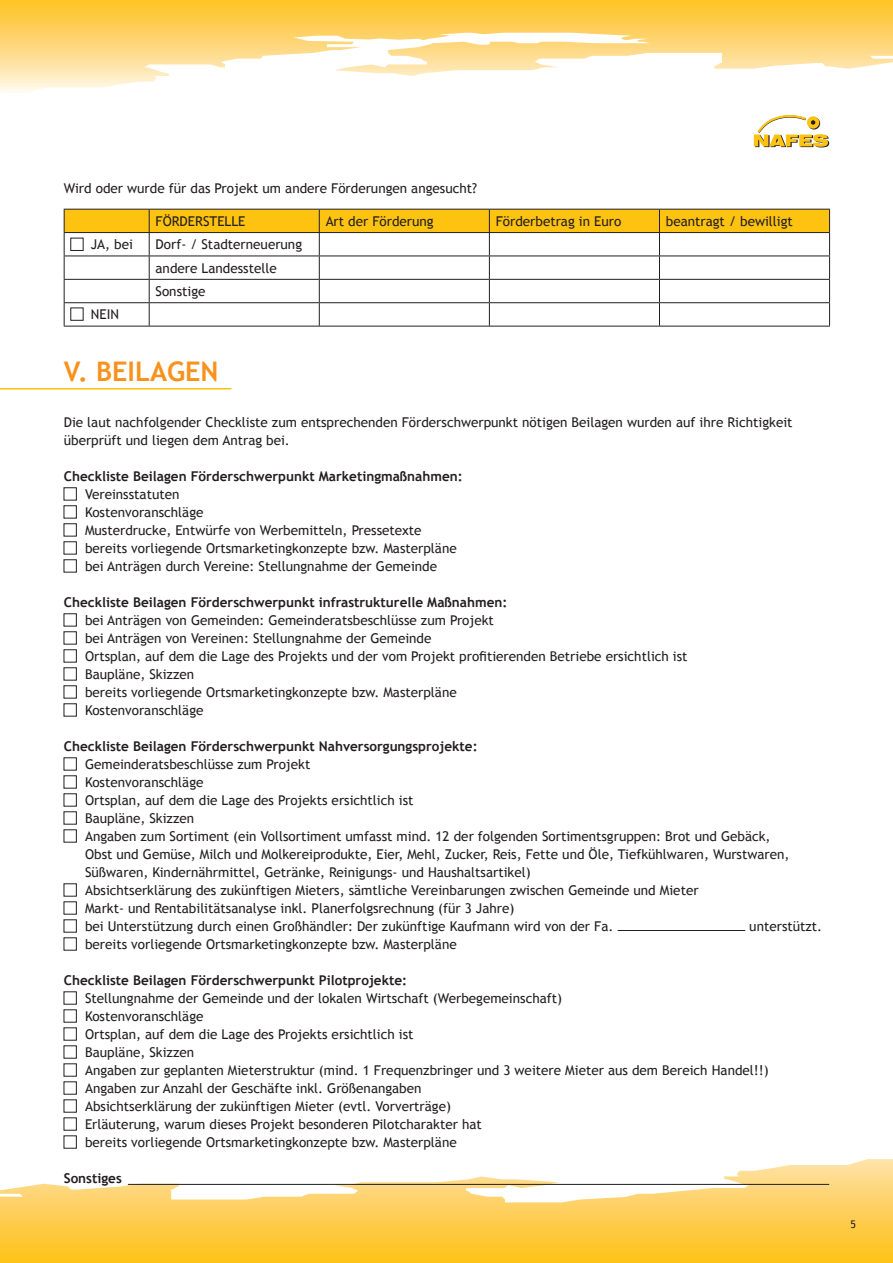
<style>
.page{position:relative;width:893px;height:1263px;background:#fff}
.page>*{position:absolute;margin:0;border:0;box-sizing:border-box;transform-origin:0 0}
.t1{font:700 27px "Trebuchet MS";color:#f7931d}
.t2{font:13.5px/18px "Trebuchet MS";color:#231f20}
.t3{font:700 13.5px "Trebuchet MS";color:#231f20}
</style>
<div class="page">
<svg style="left:0;top:0;width:893px;height:92px"></svg>
<svg style="left:0;top:1159px;width:893px;height:104px"></svg>
<svg style="left:64px;top:209px;width:766px;height:117px"></svg>
<hr style="left:64px;top:326px;width:766px;height:1px;background:#231f20">
<div style="left:71px;top:238px;width:12px;height:13px;border:1px solid #231f20"></div>
<hr style="left:0;top:388px;width:231px;height:1px;background:#fec210">
<div style="left:64px;top:488px;width:13px;height:12px;border:1px solid #231f20"></div>
<div style="left:64px;top:506px;width:13px;height:12px;border:1px solid #231f20"></div>
<div style="left:64px;top:524px;width:13px;height:12px;border:1px solid #231f20"></div>
<div style="left:64px;top:542px;width:13px;height:12px;border:1px solid #231f20"></div>
<div style="left:64px;top:560px;width:13px;height:12px;border:1px solid #231f20"></div>
<div style="left:64px;top:614px;width:13px;height:12px;border:1px solid #231f20"></div>
<div style="left:64px;top:632px;width:13px;height:12px;border:1px solid #231f20"></div>
<div style="left:64px;top:650px;width:13px;height:12px;border:1px solid #231f20"></div>
<div style="left:64px;top:668px;width:13px;height:12px;border:1px solid #231f20"></div>
<div style="left:64px;top:686px;width:13px;height:12px;border:1px solid #231f20"></div>
<div style="left:64px;top:704px;width:13px;height:12px;border:1px solid #231f20"></div>
<div style="left:64px;top:758px;width:13px;height:12px;border:1px solid #231f20"></div>
<div style="left:64px;top:776px;width:13px;height:12px;border:1px solid #231f20"></div>
<div style="left:64px;top:794px;width:13px;height:12px;border:1px solid #231f20"></div>
<div style="left:64px;top:812px;width:13px;height:12px;border:1px solid #231f20"></div>
<div style="left:64px;top:830px;width:13px;height:12px;border:1px solid #231f20"></div>
<div style="left:64px;top:884px;width:13px;height:12px;border:1px solid #231f20"></div>
<div style="left:64px;top:902px;width:13px;height:12px;border:1px solid #231f20"></div>
<div style="left:64px;top:920px;width:13px;height:12px;border:1px solid #231f20"></div>
<hr style="left:618px;top:930px;width:127px;height:1px;background:#231f20">
<div style="left:64px;top:938px;width:13px;height:12px;border:1px solid #231f20"></div>
<div style="left:64px;top:992px;width:13px;height:12px;border:1px solid #231f20"></div>
<div style="left:64px;top:1010px;width:13px;height:12px;border:1px solid #231f20"></div>
<div style="left:64px;top:1028px;width:13px;height:12px;border:1px solid #231f20"></div>
<div style="left:64px;top:1046px;width:13px;height:12px;border:1px solid #231f20"></div>
<div style="left:64px;top:1064px;width:13px;height:12px;border:1px solid #231f20"></div>
<div style="left:64px;top:1082px;width:13px;height:12px;border:1px solid #231f20"></div>
<div style="left:64px;top:1100px;width:13px;height:12px;border:1px solid #231f20"></div>
<div style="left:64px;top:1118px;width:13px;height:12px;border:1px solid #231f20"></div>
<div style="left:64px;top:1136px;width:13px;height:12px;border:1px solid #231f20"></div>
<svg style="left:754px;top:115px;width:75px;height:32px"></svg>
<hr style="left:128px;top:1184px;width:701px;height:1px;background:#231f20">
<svg style="left:851px;top:1221px;width:4px;height:7px"></svg>
<p class="t2" style="left:64px;top:179px;width:415px">Wird oder wurde für das Projekt um andere Förderungen angesucht?</p>
<p class="t2" style="left:156px;top:212px;width:91px">FÖRDERSTELLE</p>
<p class="t2" style="left:326px;top:212px;width:110px">Art der Förderung</p>
<p class="t2" style="left:496px;top:212px;width:127px">Förderbetrag in Euro</p>
<p class="t2" style="left:666px;top:212px;width:129px">beantragt / bewilligt</p>
<p class="t2" style="left:91px;top:236px;width:44px">JA, bei</p>
<p class="t2" style="left:156px;top:233px;width:148px;line-height:23.4px">Dorf- / Stadterneuerung andere Landesstelle<br>Sonstige</p>
<p class="t2" style="left:91px;top:306px;width:30px">NEIN</p>
<h1 class="t1" style="left:64px;top:355px;width:156px">V. Beilagen</h1>
<p class="t2" style="left:64px;top:413px;width:730px">Die laut nachfolgender Checkliste zum entsprechenden Förderschwerpunkt nötigen Beilagen wurden auf ihre Richtigkeit überprüft und liegen dem Antrag bei.</p>
<p class="t3" style="left:64px;top:468px;width:400px">Checkliste Beilagen Förderschwerpunkt Marketingmaßnahmen:</p>
<p class="t2" style="left:85px;top:485px;width:373px">Vereinsstatuten<br>Kostenvoranschläge<br>Musterdrucke, Entwürfe von Werbemitteln, Pressetexte bereits vorliegende Ortsmarketingkonzepte bzw. Masterpläne bei Anträgen durch Vereine: Stellungnahme der Gemeinde</p>
<p class="t3" style="left:64px;top:594px;width:445px">Checkliste Beilagen Förderschwerpunkt infrastrukturelle Maßnahmen:</p>
<p class="t2" style="left:85px;top:611px;width:604px">bei Anträgen von Gemeinden: Gemeinderatsbeschlüsse zum Projekt<br>bei Anträgen von Vereinen: Stellungnahme der Gemeinde<br>Ortsplan, auf dem die Lage des Projekts und der vom Projekt profitierenden Betriebe ersichtlich ist Baupläne, Skizzen<br>bereits vorliegende Ortsmarketingkonzepte bzw. Masterpläne<br>Kostenvoranschläge</p>
<p class="t3" style="left:64px;top:738px;width:415px">Checkliste Beilagen Förderschwerpunkt Nahversorgungsprojekte:</p>
<p class="t2" style="left:85px;top:755px;width:706px">Gemeinderatsbeschlüsse zum Projekt<br>Kostenvoranschläge<br>Ortsplan, auf dem die Lage des Projekts ersichtlich ist<br>Baupläne, Skizzen<br>Angaben zum Sortiment (ein Vollsortiment umfasst mind. 12 der folgenden Sortimentsgruppen: Brot und Gebäck, Obst und Gemüse, Milch und Molkereiprodukte, Eier, Mehl, Zucker, Reis, Fette und Öle, Tiefkühlwaren, Wurstwaren, Süßwaren, Kindernährmittel, Getränke, Reinigungs- und Haushaltsartikel)<br>Absichtserklärung des zukünftigen Mieters, sämtliche Vereinbarungen zwischen Gemeinde und Mieter<br>Markt- und Rentabilitätsanalyse inkl. Planerfolgsrechnung (für 3 Jahre)<br>bei Unterstützung durch einen Großhändler: Der zukünftige Kaufmann wird von der Fa.</p>
<p class="t2" style="left:749px;top:917px;width:74px">unterstützt.</p>
<p class="t2" style="left:85px;top:935px;width:373px">bereits vorliegende Ortsmarketingkonzepte bzw. Masterpläne</p>
<p class="t3" style="left:64px;top:972px;width:345px">Checkliste Beilagen Förderschwerpunkt Pilotprojekte:</p>
<p class="t2" style="left:85px;top:989px;width:685px">Stellungnahme der Gemeinde und der lokalen Wirtschaft (Werbegemeinschaft)<br>Kostenvoranschläge<br>Ortsplan, auf dem die Lage des Projekts ersichtlich ist<br>Baupläne, Skizzen<br>Angaben zur geplanten Mieterstruktur (mind. 1 Frequenzbringer und 3 weitere Mieter aus dem Bereich Handel!!)<br>Angaben zur Anzahl der Geschäfte inkl. Größenangaben<br>Absichtserklärung der zukünftigen Mieter (evtl. Vorverträge)<br>Erläuterung, warum dieses Projekt besonderen Pilotcharakter hat<br>bereits vorliegende Ortsmarketingkonzepte bzw. Masterpläne</p>
<p class="t3" style="left:64px;top:1170px;width:60px">Sonstiges</p>
</div>
